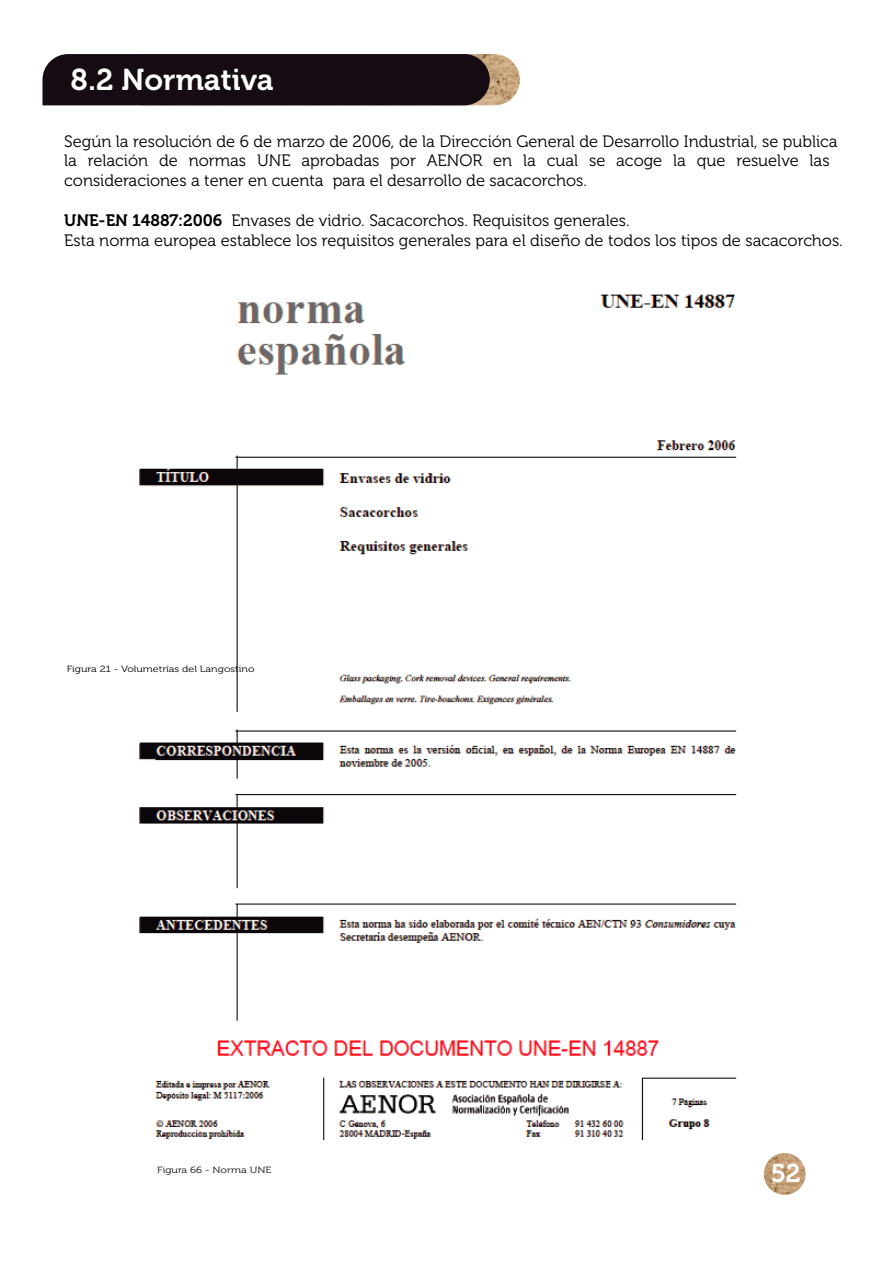
<style>
.page{position:relative;width:893px;height:1263px;background:#fff}
.page>*{position:absolute;margin:0;border:0;box-sizing:border-box;transform-origin:0 0}
.t1{font:30px "Museo 700";color:#fff}
.t2{font:25.5px "Museo 700";color:#fff}
.t3{font:16.5px/19.8px "Museo 300";color:#000}
.t4{font:9px "Museo 300";color:#000;scale:1.19 1}
.t5{font:9px "Museo 300";color:#150c13;scale:1.19 1}
.s1{font-family:"Museo 700"}
</style>
<div class="page">
<img style="left:490px;top:54px;width:30px;height:51px">
<div style="left:42px;top:54px;width:448px;height:51px;background:#150c13"></div>
<img style="left:139px;top:294px;width:629px;height:889px">
<img style="left:764px;top:1153px;width:41px;height:42px;border-radius:21px">
<h1 class="t1" style="left:71px;top:63px;width:205px">8.2 Normativa</h1>
<p class="t3" style="left:64px;top:131px;width:775px">Según la resolución de 6 de marzo de 2006, de la Dirección General de Desarrollo Industrial, se publica la relación de normas UNE aprobadas por AENOR en la cual se acoge la que resuelve las consideraciones a tener en cuenta para el desarrollo de sacacorchos.</p>
<p class="t3" style="left:64px;top:211px;width:780px"><span class="s1">UNE-EN 14887:2006</span> Envases de vidrio. Sacacorchos. Requisitos generales.<br>Esta norma europea establece los requisitos generales para el diseño de todos los tipos de sacacorchos.</p>
<p class="t4" style="left:67px;top:664px;width:159px">Figura 21 - Volumetrías del Langostino</p>
<p class="t5" style="left:157px;top:1165px;width:97px">Figura 66 - Norma UNE</p>
<h2 class="t2" style="left:771px;top:1159px;width:31px">52</h2>
</div>
